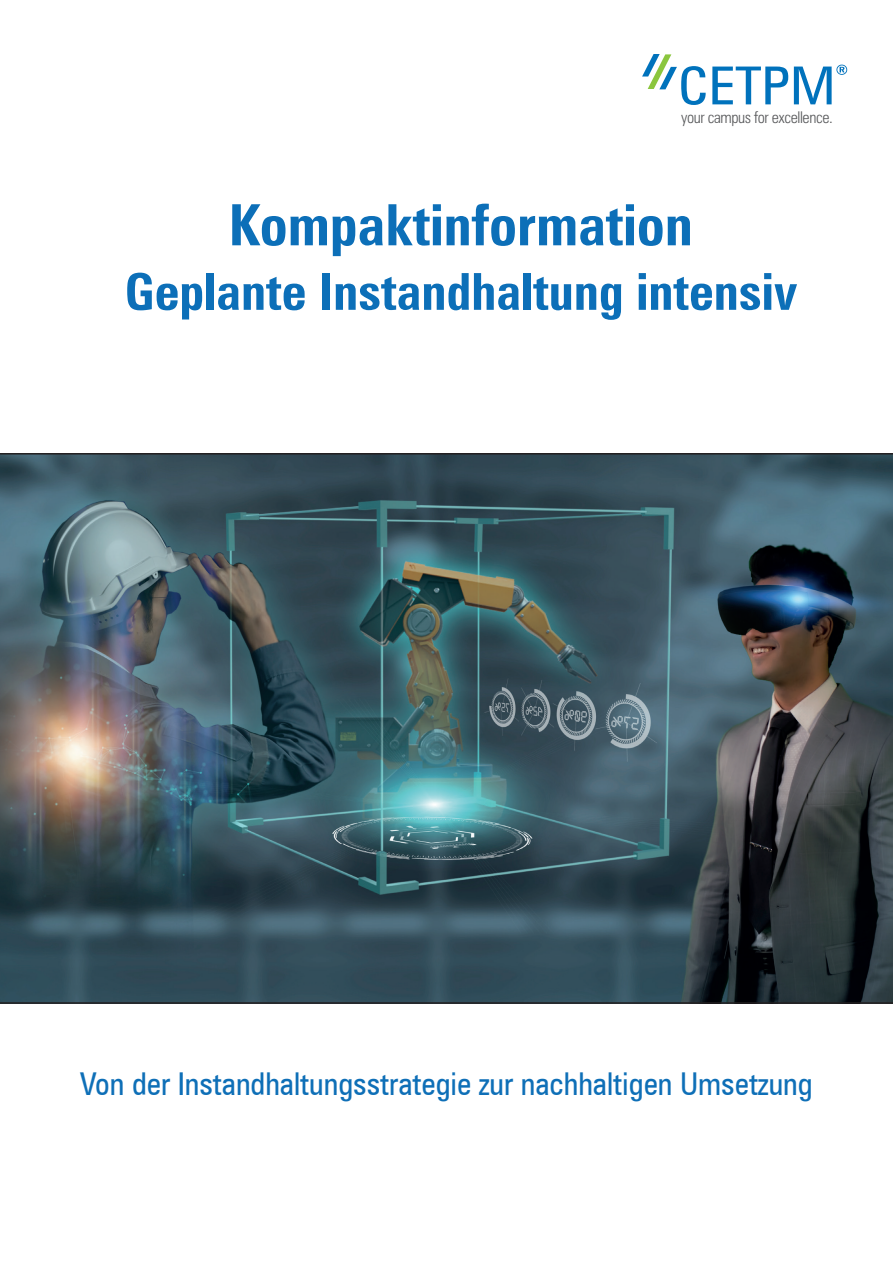
<style>
.page{position:relative;width:893px;height:1263px;background:#fff}
.page>*{position:absolute;margin:0;border:0;box-sizing:border-box;transform-origin:0 0}
.t1{font:700 condensed 57px "Zurich BT";color:#0c6fb8}
.t2{font:700 condensed 51px "Zurich BT";color:#0c6fb8}
.t3{font:condensed 31.5px "Zurich BT";color:#0e6fb7}
.t4{font:300 condensed 16.2px "Zurich BT";letter-spacing:-.025em;color:#57585a}
</style>
<div class="page">
<img style="left:0;top:453px;width:893px;height:551px">
<svg style="left:642px;top:54px;width:64px;height:51px"></svg>
<svg style="left:712px;top:67px;width:76px;height:37px"></svg>
<svg style="left:794px;top:65px;width:53px;height:39px"></svg>
<p class="t4" style="left:681px;top:107px;width:153px">your campus for excellence.</p>
<h1 class="t1" style="left:229px;top:190px;width:466px">Kompaktinformation</h1>
<h2 class="t2" style="left:124px;top:261px;width:674px">Geplante Instandhaltung intensiv</h2>
<p class="t3" style="left:80px;top:1065px;width:734px">Von der Instandhaltungsstrategie zur nachhaltigen Umsetzung</p>
</div>
